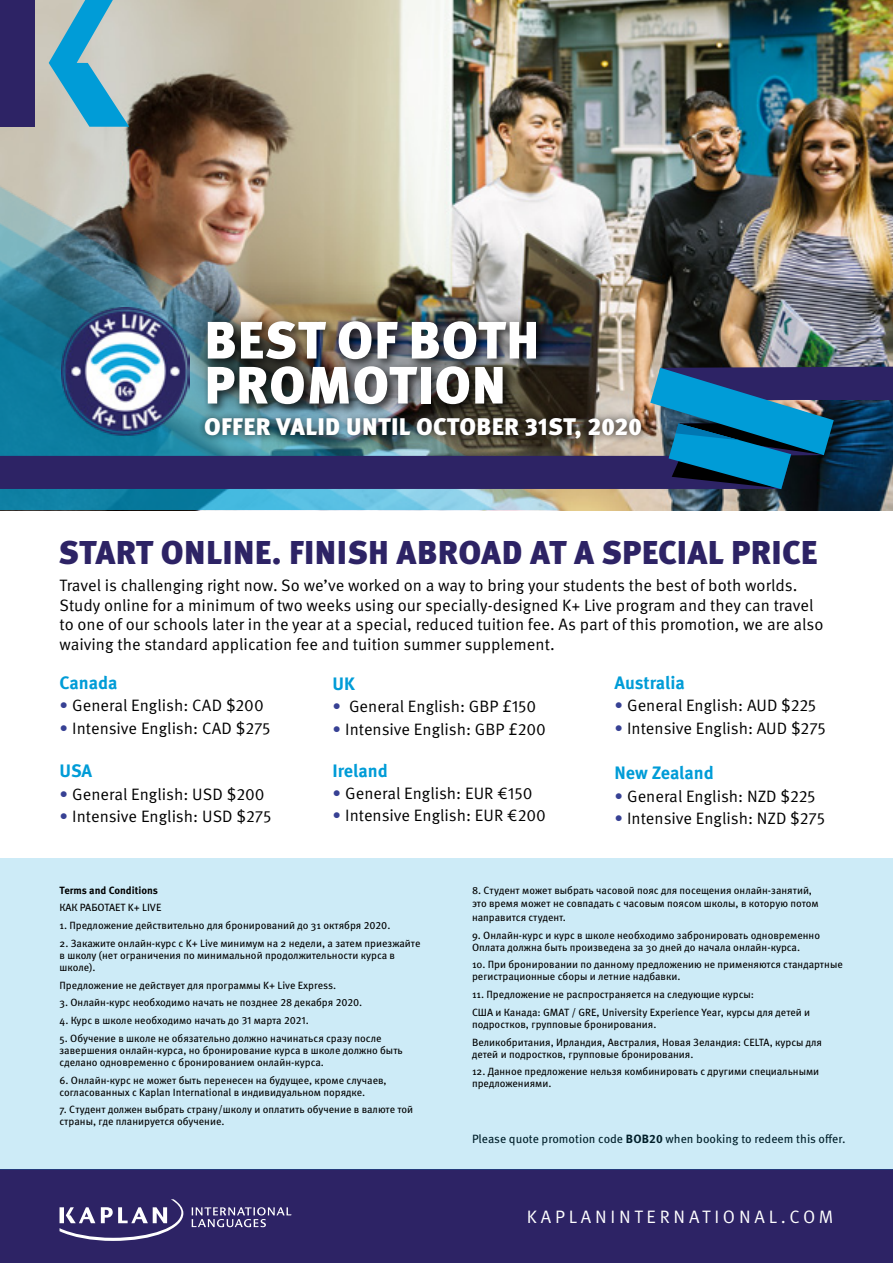
<style>
.page{position:relative;width:893px;height:1263px;background:#fff}
.page>*{position:absolute;margin:0;border:0;box-sizing:border-box;transform-origin:0 0}
.t1{font:900 52.5px/45px "Meta Pro";letter-spacing:.015em;color:#fff}
.t2{font:900 33px "Meta Pro";letter-spacing:.01em;color:#2d2365}
.t3{font:900 24px "Meta Pro";letter-spacing:.015em;color:#fff}
.t4{font:700 18px "Meta Pro";color:#009cd7}
.t5{font:18px "Meta Pro Norm";letter-spacing:.21em;color:#fff}
.t6{font:16.5px/19.5px "Meta Pro Norm";color:#000}
.t7{font:12px "Meta Pro";color:#000}
.t8{font:10.5px/12px "Meta Pro";color:#000}
.t9{font:700 10.5px "Meta Pro";color:#000}
.s1{color:#374194}
.s2{font-weight:700}
</style>
<div class="page">
<img style="left:1px;top:0;width:892px;height:510px">
<img style="left:0;top:160px;width:595px;height:350px">
<svg style="left:0;top:367px;width:893px;height:122px;background:#294f7b"></svg>
<div style="left:0;top:1169px;width:893px;height:94px;background:#2d2365"></div>
<svg style="left:60px;top:1199px;width:123px;height:42px"></svg>
<svg style="left:192px;top:1207px;width:100px;height:20px"></svg>
<div style="left:0;top:0;width:34px;height:127px;background:#2d2365"></div>
<svg style="left:49px;top:0;width:80px;height:127px;background:#77b7ca"></svg>
<div style="left:165px;top:279px;width:413px;height:165px;background:#000;opacity:.8"></div>
<div style="left:204px;top:316px;width:344px;height:99px;background:#000;opacity:.75"></div>
<img style="left:62px;top:307px;width:127px;height:132px">
<div style="left:198px;top:411px;width:451px;height:35px;background:#000;opacity:.75"></div>
<div style="left:0;top:858px;width:893px;height:311px;background:#cdebf7"></div>
<h1 class="t1" style="left:204px;top:315px;width:337px">BEST OF BOTH<br>PROMOTION</h1>
<h3 class="t3" style="left:204px;top:407px;width:439px">OFFER VALID UNTIL OCTOBER 31ST, 2020</h3>
<h2 class="t2" style="left:58px;top:526px;width:761px">START ONLINE. FINISH ABROAD AT A SPECIAL PRICE</h2>
<p class="t6" style="left:60px;top:575px;width:765px">Travel is challenging right now. So we’ve worked on a way to bring your students the best of both worlds.<br>Study online for a minimum of two weeks using our specially-designed K+ Live program and they can travel to one of our schools later in the year at a special, reduced tuition fee. As part of this promotion, we are also waiving the standard application fee and tuition summer supplement.</p>
<h3 class="t4" style="left:614px;top:669px;width:72px">Australia</h3>
<h3 class="t6" style="left:614px;top:695px;width:203px"><span class="s1">•</span> General English: AUD $225</h3>
<h3 class="t6" style="left:614px;top:717px;width:213px"><span class="s1">•</span> Intensive English: AUD $275</h3>
<h3 class="t4" style="left:614px;top:759px;width:101px">New Zealand</h3>
<h3 class="t6" style="left:614px;top:785px;width:203px"><span class="s1">•</span> General English: NZD $225</h3>
<h3 class="t6" style="left:614px;top:807px;width:212px"><span class="s1">•</span> Intensive English: NZD $275</h3>
<h3 class="t4" style="left:60px;top:669px;width:59px">Canada</h3>
<h3 class="t6" style="left:60px;top:695px;width:206px"><span class="s1">•</span> General English: CAD $200</h3>
<h3 class="t6" style="left:60px;top:717px;width:213px"><span class="s1">•</span> Intensive English: CAD $275</h3>
<h3 class="t4" style="left:60px;top:757px;width:34px">USA</h3>
<h3 class="t6" style="left:60px;top:783px;width:207px"><span class="s1">•</span> General English: USD $200</h3>
<h3 class="t6" style="left:60px;top:805px;width:213px"><span class="s1">•</span> Intensive English: USD $275</h3>
<h3 class="t4" style="left:332px;top:670px;width:24px">UK</h3>
<h3 class="t6" style="left:332px;top:696px;width:205px"><span class="s1">•</span> General English: GBP £150</h3>
<h3 class="t6" style="left:332px;top:718px;width:215px"><span class="s1">•</span> Intensive English: GBP £200</h3>
<h3 class="t4" style="left:332px;top:756px;width:57px">Ireland</h3>
<h3 class="t6" style="left:332px;top:782px;width:202px"><span class="s1">•</span> General English: EUR €150</h3>
<h3 class="t6" style="left:332px;top:805px;width:215px"><span class="s1">•</span> Intensive English: EUR €200</h3>
<p class="t9" style="left:60px;top:882px;width:100px">Terms and Conditions</p>
<p class="t8" style="left:60px;top:901px;width:103px">КАК РАБОТАЕТ K+ LIVE</p>
<p class="t8" style="left:60px;top:919px;width:332px">1. Предложение действительно для бронирований до 31 октября 2020.</p>
<p class="t8" style="left:60px;top:936px;width:362px">2. Закажите онлайн-курс с K+ Live минимум на 2 недели, а затем приезжайте в школу (нет ограничения по минимальной продолжительности курса в школе).</p>
<p class="t8" style="left:60px;top:978px;width:278px">Предложение не действует для программы K+ Live Express.</p>
<p class="t8" style="left:60px;top:996px;width:304px">3. Онлайн-курс необходимо начать не позднее 28 декабря 2020.</p>
<p class="t8" style="left:60px;top:1014px;width:251px">4. Курс в школе необходимо начать до 31 марта 2021.</p>
<p class="t8" style="left:60px;top:1031px;width:345px">5. Обучение в школе не обязательно должно начинаться сразу после завершения онлайн-курса, но бронирование курса в школе должно быть сделано одновременно с бронированием онлайн-курса.</p>
<p class="t8" style="left:60px;top:1073px;width:329px">6. Онлайн-курс не может быть перенесен на будущее, кроме случаев, согласованных с Kaplan International в индивидуальном порядке.</p>
<p class="t8" style="left:60px;top:1103px;width:355px">7. Студент должен выбрать страну/школу и оплатить обучение в валюте той страны, где планируется обучение.</p>
<p class="t8" style="left:472px;top:883px;width:348px;line-height:13.5px">8. Студент может выбрать часовой пояс для посещения онлайн-занятий, это время может не совпадать с часовым поясом школы, в которую потом направится студент.</p>
<p class="t8" style="left:472px;top:928px;width:350px">9. Онлайн-курс и курс в школе необходимо забронировать одновременно<br>Оплата должна быть произведена за 30 дней до начала онлайн-курса.</p>
<p class="t8" style="left:472px;top:958px;width:372px">10. При бронировании по данному предложению не применяются стандартные регистрационные сборы и летние надбавки.</p>
<p class="t8" style="left:472px;top:985px;width:340px;line-height:17.7px">11. Предложение не распространяется на следующие курсы:<br>США и Канада: GMAT / GRE, University Experience Year, курсы для детей и</p>
<p class="t8" style="left:472px;top:1015px;width:352px;line-height:17.7px">подростков, групповые бронирования.<br>Великобритания, Ирландия, Австралия, Новая Зеландия: CELTA, курсы для</p>
<p class="t8" style="left:472px;top:1047px;width:223px">детей и подростков, групповые бронирования.</p>
<p class="t8" style="left:472px;top:1065px;width:349px">12. Данное предложение нельзя комбинировать с другими специальными предложениями.</p>
<p class="t7" style="left:472px;top:1129px;width:375px">Please quote promotion code <span class="s2">BOB20</span> when booking to redeem this offer.</p>
<h3 class="t5" style="left:527px;top:1203px;width:308px">KAPLANINTERNATIONAL.COM</h3>
</div>
